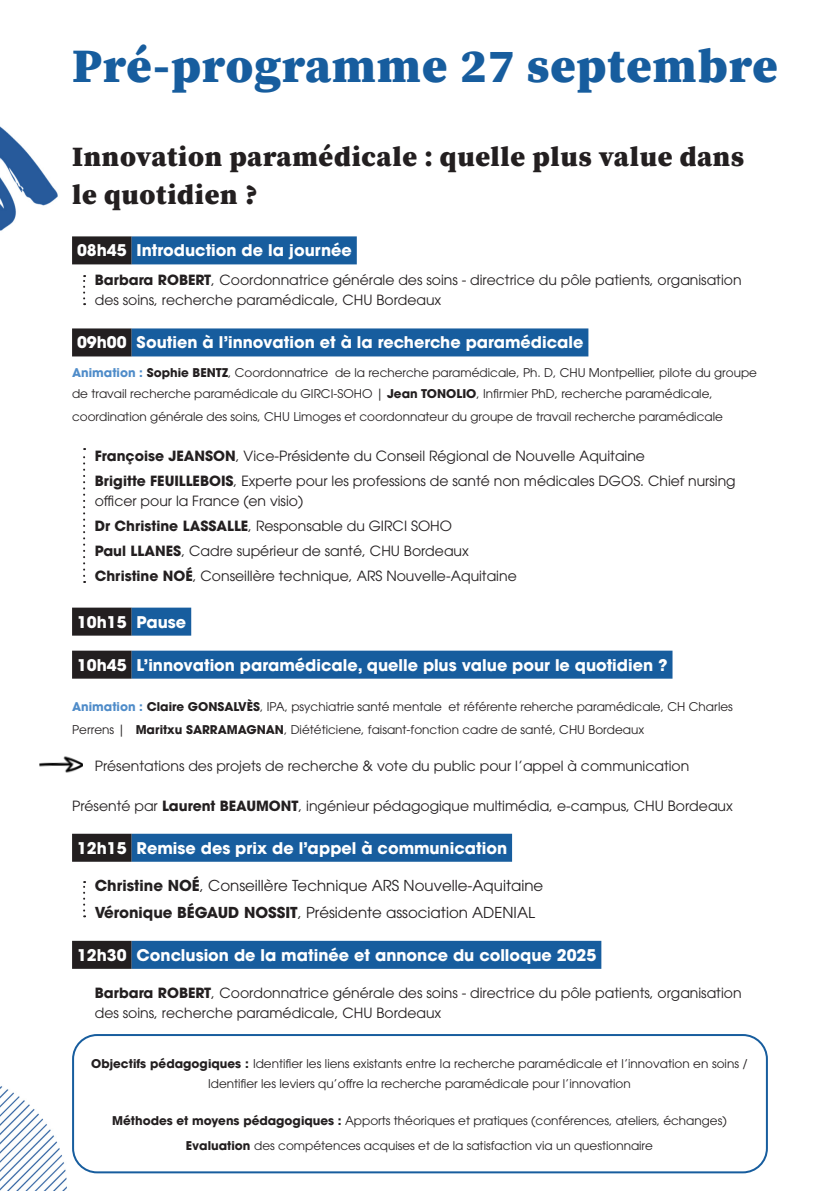
<style>
.page{position:relative;width:840px;height:1191px;background:#fff}
.page>*{position:absolute;margin:0;border:0;box-sizing:border-box;transform-origin:0 0}
.t1{font:900 48px "Source Serif Pro";letter-spacing:.025em;color:#175d9e}
.t2{font:900 28px/38px "Source Serif Pro";letter-spacing:.025em;color:#231f20}
.t3{font:700 16px "ITC Avant Garde Pro";color:#fff}
.t4{font:15px "ITC Avant Garde Pro";color:#231f20}
.t5{font:14px/20px "ITC Avant Garde Pro";color:#231f20}
.t6{font:14px/20px "ITC Avant Garde Std";color:#231f20}
.t7{font:12px/20px "ITC Avant Garde Pro";color:#231f20}
.s1{font-weight:700}
.s2{font-weight:700;color:#4f8cc9}
.s3{font-family:"ITC Avant Garde Pro";font-weight:700}
.s4{font-family:"ITC Avant Garde Pro"}
</style>
<div class="page">
<img style="left:0;top:1086px;width:108px;height:105px">
<img style="left:0;top:126px;width:78px;height:139px">
<div style="left:72px;top:236px;width:60px;height:28px;background:#231f20"></div>
<div style="left:132px;top:236px;width:224px;height:28px;background:#175d9e"></div>
<div style="left:72px;top:328px;width:60px;height:28px;background:#231f20"></div>
<div style="left:132px;top:328px;width:456px;height:28px;background:#175d9e"></div>
<div style="left:72px;top:607px;width:60px;height:28px;background:#231f20"></div>
<div style="left:132px;top:607px;width:59px;height:28px;background:#175d9e"></div>
<div style="left:72px;top:650px;width:60px;height:28px;background:#231f20"></div>
<div style="left:132px;top:650px;width:540px;height:28px;background:#175d9e"></div>
<div style="left:72px;top:833px;width:60px;height:28px;background:#231f20"></div>
<div style="left:132px;top:833px;width:380px;height:28px;background:#175d9e"></div>
<div style="left:72px;top:940px;width:60px;height:28px;background:#231f20"></div>
<div style="left:132px;top:940px;width:469px;height:28px;background:#175d9e"></div>
<img style="left:39px;top:756px;width:44px;height:17px">
<svg style="left:83px;top:448px;width:2px;height:135px"></svg>
<div style="left:72px;top:1034px;width:695px;height:139px;border:2px solid #175d9e;border-radius:24px"></div>
<svg style="left:83px;top:275px;width:2px;height:30px"></svg>
<svg style="left:83px;top:881px;width:2px;height:36px"></svg>
<h1 class="t1" style="left:72px;top:38px;width:706px">Pré-programme 27 septembre</h1>
<h1 class="t2" style="left:72px;top:138px;width:673px">Innovation paramédicale : quelle plus value dans le quotidien ?</h1>
<p class="t3" style="left:77px;top:240px;width:276px">08h45 Introduction de la journée</p>
<p class="t5" style="left:95px;top:270px;width:648px"><span class="s1">Barbara ROBERT</span>, Coordonnatrice générale des soins - directrice du pôle patients, organisation des soins, recherche paramédicale, CHU Bordeaux</p>
<p class="t3" style="left:77px;top:332px;width:507px">09h00 Soutien à l’innovation et à la recherche paramédicale</p>
<p class="t7" style="left:72px;top:363px;width:686px"><span class="s2">Animation :</span> <span class="s1">Sophie BENTZ</span>, Coordonnatrice de la recherche paramédicale, Ph. D, CHU Montpellier, pilote du groupe de travail recherche paramédicale du GIRCI-SOHO | <span class="s1">Jean TONOLIO</span>, Infirmier PhD, recherche paramédicale,</p>
<p class="t7" style="left:72px;top:406px;width:652px">coordination générale des soins, CHU Limoges et coordonnateur du groupe de travail recherche paramédicale</p>
<p class="t6" style="left:95px;top:445px;width:551px"><span class="s3">Françoise JEANSON</span><span class="s4">,</span> Vice-Présidente du Conseil Régional de Nouvelle Aquitaine</p>
<p class="t6" style="left:95px;top:470px;width:642px"><span class="s3">Brigitte FEUILLEBOIS</span><span class="s4">,</span> Experte pour les professions de santé non médicales DGOS. Chief nursing officer pour la France (en visio)</p>
<p class="t6" style="left:95px;top:515px;width:358px"><span class="s3">Dr Christine LASSALLE</span><span class="s4">,</span> Responsable du GIRCI SOHO</p>
<p class="t6" style="left:95px;top:540px;width:375px"><span class="s3">Paul LLANES</span><span class="s4">,</span> Cadre supérieur de santé, CHU Bordeaux</p>
<p class="t6" style="left:95px;top:565px;width:423px"><span class="s3">Christine NOÉ</span><span class="s4">,</span> Conseillère technique, ARS Nouvelle-Aquitaine</p>
<p class="t3" style="left:77px;top:611px;width:111px">10h15 Pause</p>
<p class="t3" style="left:77px;top:654px;width:591px">10h45 L’innovation paramédicale, quelle plus value pour le quotidien ?</p>
<p class="t7" style="left:72px;top:694px;width:662px;line-height:23px"><span class="s2">Animation :</span> <span class="s1">Claire GONSALVÈS</span>, IPA, psychiatrie santé mentale et référente reherche paramédicale, CH Charles<br>Perrens | <span class="s1">Maritxu SARRAMAGNAN</span>, Diététiciene, faisant-fonction cadre de santé, CHU Bordeaux</p>
<p class="t5" style="left:95px;top:755px;width:595px">Présentations des projets de recherche &amp; vote du public pour l’appel à communication</p>
<p class="t5" style="left:72px;top:795px;width:661px">Présenté par <span class="s1">Laurent BEAUMONT</span>, ingénieur pédagogique multimédia, e-campus, CHU Bordeaux</p>
<p class="t3" style="left:77px;top:837px;width:431px">12h15 Remise des prix de l’appel à communication</p>
<p class="t4" style="left:95px;top:876px;width:450px"><span class="s1">Christine NOÉ</span>, Conseillère Technique ARS Nouvelle-Aquitaine</p>
<p class="t4" style="left:95px;top:903px;width:441px"><span class="s1">Véronique BÉGAUD NOSSIT</span>, Présidente association ADENIAL</p>
<p class="t3" style="left:77px;top:944px;width:520px">12h30 Conclusion de la matinée et annonce du colloque 2025</p>
<p class="t5" style="left:95px;top:982px;width:648px"><span class="s1">Barbara ROBERT</span>, Coordonnatrice générale des soins - directrice du pôle patients, organisation des soins, recherche paramédicale, CHU Bordeaux</p>
<p class="t7" style="left:91px;top:1053px;width:658px;text-align:center"><span class="s1">Objectifs pédagogiques :</span> Identifier les liens existants entre la recherche paramédicale et l’innovation en soins /<br>Identifier les leviers qu’offre la recherche paramédicale pour l’innovation</p>
<p class="t7" style="left:112px;top:1110px;width:616px"><span class="s1">Méthodes et moyens pédagogiques :</span> Apports théoriques et pratiques (conférences, ateliers, échanges)</p>
<p class="t7" style="left:186px;top:1135px;width:468px"><span class="s1">Evaluation</span> des compétences acquises et de la satisfaction via un questionnaire</p>
</div>
